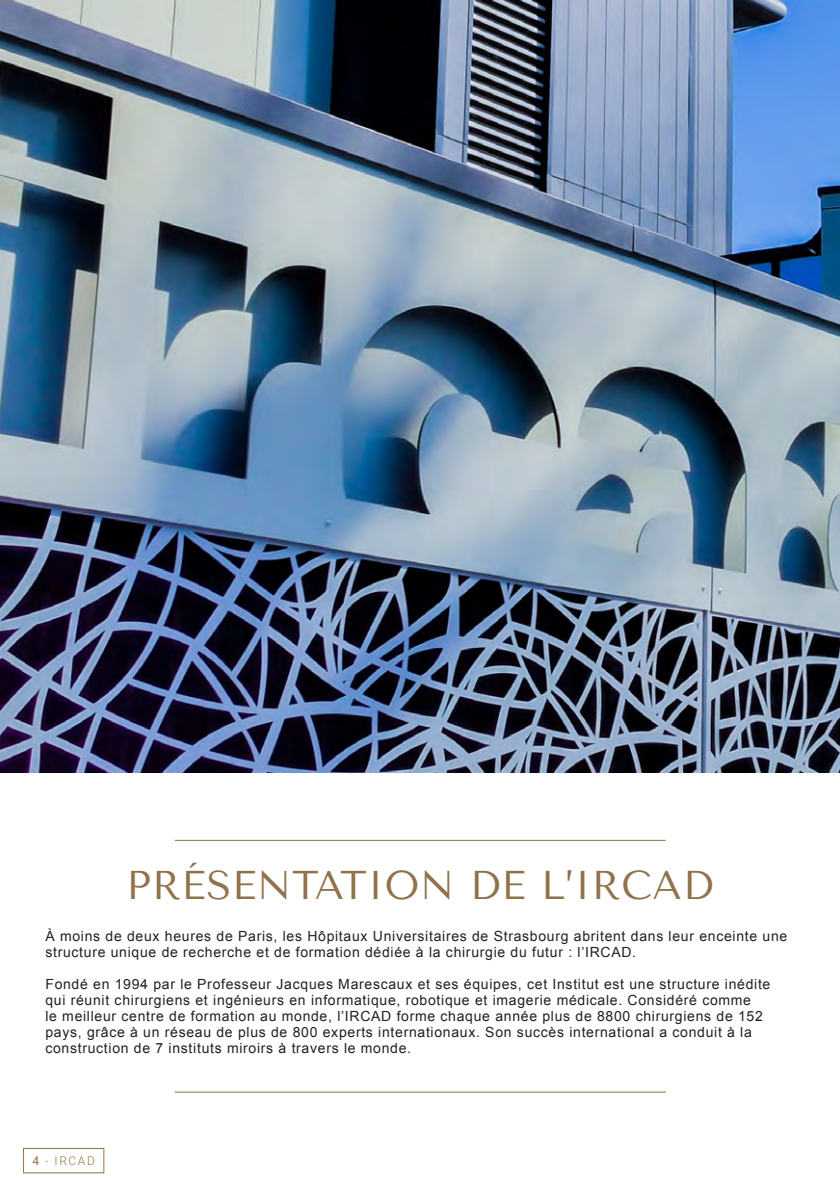
<style>
.page{position:relative;width:840px;height:1191px;background:#fff}
.page>*{position:absolute;margin:0;border:0;box-sizing:border-box;transform-origin:0 0}
.t1{font:40px "Tenor Sans";letter-spacing:.02em;color:#90724b}
.t2{font:14px/16px "Arial";letter-spacing:.05em;color:#231f20}
.t3{font:300 12px "Roboto";letter-spacing:.13em;color:#90724b}
.s1{font-weight:400}
</style>
<div class="page">
<div style="left:23px;top:1148px;width:81px;height:25px;border:1px solid #90724b"></div>
<img style="left:0;top:0;width:839px;height:772px">
<hr style="left:175px;top:840px;width:490px;height:1px;background:#90724b">
<hr style="left:175px;top:1091px;width:490px;height:1px;background:#90724b">
<h1 class="t1" style="left:127px;top:862px;width:588px">PRÉSENTATION DE L’IRCAD</h1>
<p class="t2" style="left:45px;top:928px;width:743px">À moins de deux heures de Paris, les Hôpitaux Universitaires de Strasbourg abritent dans leur enceinte une structure unique de recherche et de formation dédiée à la chirurgie du futur : l’IRCAD.</p>
<p class="t2" style="left:45px;top:976px;width:726px">Fondé en 1994 par le Professeur Jacques Marescaux et ses équipes, cet Institut est une structure inédite qui réunit chirurgiens et ingénieurs en informatique, robotique et imagerie médicale. Considéré comme<br>le meilleur centre de formation au monde, l’IRCAD forme chaque année plus de 8800 chirurgiens de 152 pays, grâce à un réseau de plus de 800 experts internationaux. Son succès international a conduit à la construction de 7 instituts miroirs à travers le monde.</p>
<p class="t3" style="left:32px;top:1152px;width:64px"><span class="s1">4</span> - IRCAD</p>
</div>
